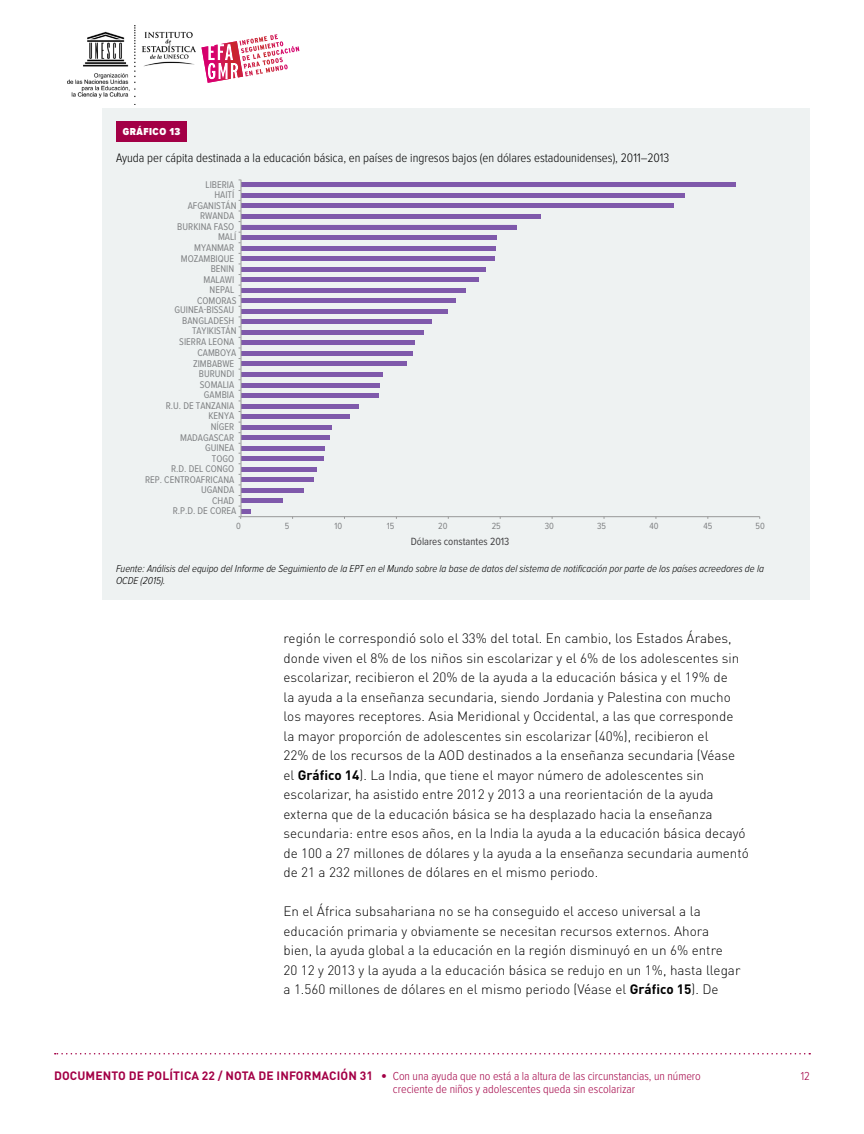
<style>
.page{position:relative;width:864px;height:1134px;background:#fff}
.page>*{position:absolute;margin:0;border:0;box-sizing:border-box;transform-origin:0 0}
.t1{font:300 13.5px/19.5px "DINOT";color:#000}
.t2{font:300 12.75px "Proxima Nova Cond";color:#000}
.t3{font:300 12px/13.5px "Proxima Nova Cond";color:#a30046}
.t4{font:10.8px "Proxima Nova Cond";color:#424143}
.t5{font:italic 300 10.5px/12.6px "Proxima Nova Cond";color:#000}
.t6{font:900 10.5px "Proxima Nova Cond";letter-spacing:.05em;color:#fff}
.t7{font:10.05px/10.5px "Proxima Nova Cond";color:#808284;text-align:right}
.t8{font:9.3px "Proxima Nova Cond";color:#808284}
.s1{font-weight:700}
.s2{font-family:"DINOT";font-weight:700}
</style>
<div class="page">
<svg style="left:55px;top:1053px;width:755px;height:1px"></svg>
<img style="left:68px;top:25px;width:127px;height:73px">
<svg style="left:202px;top:34px;width:97px;height:49px"></svg>
<div style="left:103px;top:108px;width:707px;height:491px;background:#eef2f2"></div>
<div style="left:116px;top:122px;width:71px;height:20px;background:#a30046"></div>
<div style="left:241px;top:509px;width:9px;height:5px;background:#7f59ab"></div>
<hr style="left:241px;top:499px;width:41px;height:4px;background:#7f59ab">
<hr style="left:241px;top:488px;width:62px;height:4px;background:#7f59ab">
<hr style="left:241px;top:478px;width:73px;height:4px;background:#7f59ab">
<hr style="left:241px;top:467px;width:75px;height:4px;background:#7f59ab">
<hr style="left:241px;top:457px;width:83px;height:4px;background:#7f59ab">
<hr style="left:241px;top:446px;width:83px;height:4px;background:#7f59ab">
<hr style="left:241px;top:436px;width:88px;height:4px;background:#7f59ab">
<hr style="left:241px;top:425px;width:91px;height:4px;background:#7f59ab">
<hr style="left:241px;top:415px;width:108px;height:4px;background:#7f59ab">
<hr style="left:241px;top:404px;width:118px;height:4px;background:#7f59ab">
<div style="left:241px;top:393px;width:138px;height:5px;background:#7f59ab"></div>
<hr style="left:241px;top:383px;width:139px;height:4px;background:#7f59ab">
<div style="left:241px;top:372px;width:141px;height:5px;background:#7f59ab"></div>
<hr style="left:241px;top:362px;width:165px;height:4px;background:#7f59ab">
<div style="left:241px;top:351px;width:171px;height:5px;background:#7f59ab"></div>
<hr style="left:241px;top:341px;width:174px;height:4px;background:#7f59ab">
<hr style="left:241px;top:330px;width:182px;height:4px;background:#7f59ab">
<hr style="left:241px;top:320px;width:191px;height:4px;background:#7f59ab">
<hr style="left:241px;top:309px;width:206px;height:4px;background:#7f59ab">
<hr style="left:241px;top:299px;width:214px;height:4px;background:#7f59ab">
<hr style="left:241px;top:288px;width:225px;height:4px;background:#7f59ab">
<hr style="left:241px;top:278px;width:238px;height:4px;background:#7f59ab">
<hr style="left:241px;top:267px;width:244px;height:4px;background:#7f59ab">
<hr style="left:241px;top:257px;width:253px;height:4px;background:#7f59ab">
<hr style="left:241px;top:246px;width:255px;height:4px;background:#7f59ab">
<div style="left:241px;top:235px;width:256px;height:5px;background:#7f59ab"></div>
<hr style="left:241px;top:225px;width:275px;height:4px;background:#7f59ab">
<div style="left:241px;top:214px;width:300px;height:5px;background:#7f59ab"></div>
<hr style="left:241px;top:204px;width:432px;height:4px;background:#7f59ab">
<div style="left:241px;top:193px;width:444px;height:5px;background:#7f59ab"></div>
<hr style="left:241px;top:183px;width:494px;height:4px;background:#7f59ab">
<hr style="left:241px;top:516px;width:519px;height:1px;background:#989898">
<hr style="left:241px;top:180px;width:1px;height:337px;background:#989898">
<p class="t6" style="left:123px;top:127px;width:59px">GRÁFICO 13</p>
<p class="t2" style="left:116px;top:152px;width:555px">Ayuda per cápita destinada a la educación básica, en países de ingresos bajos (en dólares estadounidenses), 2011–2013</p>
<p class="t7" style="left:206px;top:180px;width:30px">LIBERIA</p>
<p class="t7" style="left:188px;top:190px;width:50px">HAITÍ<br>AFGANISTÁN</p>
<p class="t7" style="left:177px;top:211px;width:58px">RWANDA<br>BURKINA FASO</p>
<p class="t7" style="left:218px;top:232px;width:20px">MALÍ</p>
<p class="t7" style="left:181px;top:243px;width:55px">MYANMAR<br>MOZAMBIQUE</p>
<p class="t7" style="left:211px;top:264px;width:25px">BENIN</p>
<p class="t7" style="left:203px;top:274px;width:32px">MALAWI</p>
<p class="t7" style="left:210px;top:285px;width:26px">NEPAL</p>
<p class="t7" style="left:197px;top:295px;width:41px">COMORAS</p>
<p class="t7" style="left:175px;top:305px;width:61px">GUINEA-BISSAU</p>
<p class="t7" style="left:182px;top:316px;width:53px">BANGLADESH</p>
<p class="t7" style="left:192px;top:326px;width:46px">TAYIKISTÁN</p>
<p class="t7" style="left:179px;top:337px;width:56px">SIERRA LEONA</p>
<p class="t7" style="left:198px;top:348px;width:40px">CAMBOYA</p>
<p class="t7" style="left:193px;top:359px;width:43px">ZIMBABWE</p>
<p class="t7" style="left:199px;top:369px;width:37px">BURUNDI</p>
<p class="t7" style="left:200px;top:380px;width:36px">SOMALIA</p>
<p class="t7" style="left:204px;top:390px;width:32px">GAMBIA</p>
<p class="t7" style="left:166px;top:401px;width:70px">R.U. DE TANZANIA</p>
<p class="t7" style="left:209px;top:411px;width:27px">KENYA</p>
<p class="t7" style="left:180px;top:422px;width:56px">NÍGER<br>MADAGASCAR</p>
<p class="t7" style="left:205px;top:443px;width:31px">GUINEA</p>
<p class="t7" style="left:171px;top:453px;width:65px">TOGO<br>R.D. DEL CONGO</p>
<p class="t7" style="left:145px;top:474px;width:91px">REP. CENTROAFRICANA</p>
<p class="t7" style="left:201px;top:485px;width:35px">UGANDA</p>
<p class="t7" style="left:212px;top:496px;width:24px">CHAD</p>
<p class="t7" style="left:173px;top:506px;width:65px">R.P.D. DE COREA</p>
<p class="t8" style="left:236px;top:522px;width:6px">0</p>
<p class="t8" style="left:285px;top:522px;width:6px">5</p>
<p class="t8" style="left:334px;top:522px;width:9px">10</p>
<p class="t8" style="left:387px;top:522px;width:9px">15</p>
<p class="t8" style="left:438px;top:522px;width:11px">20</p>
<p class="t8" style="left:492px;top:522px;width:11px">25</p>
<p class="t8" style="left:545px;top:522px;width:11px">30</p>
<p class="t8" style="left:597px;top:522px;width:10px">35</p>
<p class="t8" style="left:649px;top:522px;width:11px">40</p>
<p class="t8" style="left:703px;top:522px;width:10px">45</p>
<p class="t8" style="left:756px;top:522px;width:11px">50</p>
<p class="t4" style="left:411px;top:537px;width:100px">Dólares constantes 2013</p>
<p class="t5" style="left:116px;top:562px;width:649px">Fuente: Análisis del equipo del Informe de Seguimiento de la EPT en el Mundo sobre la base de datos del sistema de notificación por parte de los países acreedores de la<br>OCDE (2015).</p>
<p class="t1" style="left:284px;top:629px;width:467px">región le correspondió solo el 33% del total. En cambio, los Estados Árabes, donde viven el 8% de los niños sin escolarizar y el 6% de los adolescentes sin escolarizar, recibieron el 20% de la ayuda a la educación básica y el 19% de<br>la ayuda a la enseñanza secundaria, siendo Jordania y Palestina con mucho los mayores receptores. Asia Meridional y Occidental, a las que corresponde<br>la mayor proporción de adolescentes sin escolarizar (40%), recibieron el<br>22% de los recursos de la AOD destinados a la enseñanza secundaria (Véase el <span class="s1">Gráfico 14</span>). La India, que tiene el mayor número de adolescentes sin escolarizar, ha asistido entre 2012 y 2013 a una reorientación de la ayuda externa que de la educación básica se ha desplazado hacia la enseñanza secundaria: entre esos años, en la India la ayuda a la educación básica decayó de 100 a 27 millones de dólares y la ayuda a la enseñanza secundaria aumentó de 21 a 232 millones de dólares en el mismo periodo.</p>
<p class="t1" style="left:284px;top:902px;width:459px">En el África subsahariana no se ha conseguido el acceso universal a la educación primaria y obviamente se necesitan recursos externos. Ahora bien, la ayuda global a la educación en la región disminuyó en un 6% entre<br>20 12 y 2013 y la ayuda a la educación básica se redujo en un 1%, hasta llegar a 1.560 millones de dólares en el mismo periodo (Véase el <span class="s1">Gráfico 15</span>). De</p>
<p class="t3" style="left:393px;top:1070px;width:309px;text-indent:-339px"><span class="s2">DOCUMENTO DE POLÍTICA 22 / NOTA DE INFORMACIÓN 31 •</span> Con una ayuda que no está a la altura de las circunstancias, un número creciente de niños y adolescentes queda sin escolarizar</p>
<p class="t3" style="left:801px;top:1070px;width:11px">12</p>
</div>
